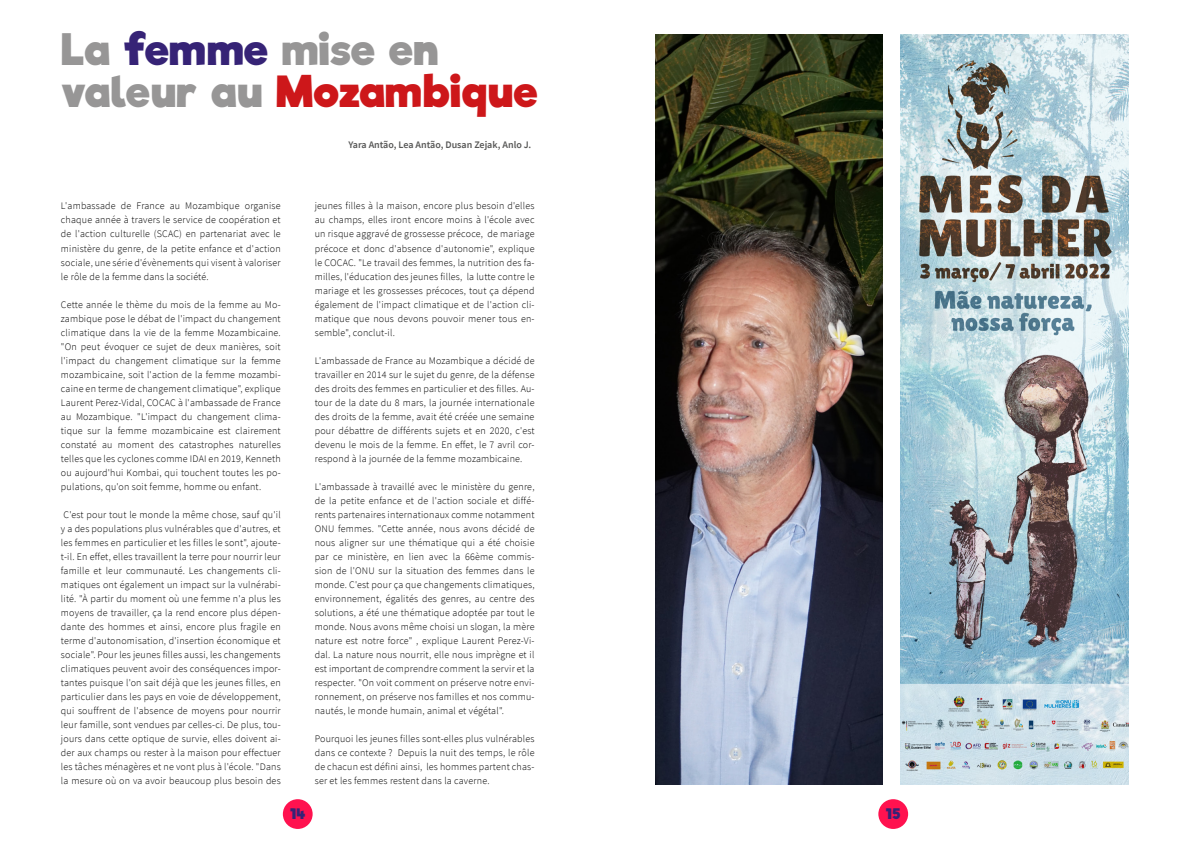
<style>
.page{position:relative;width:1191px;height:842px;background:#fff}
.page>*{position:absolute;margin:0;border:0;box-sizing:border-box;transform-origin:0 0}
.t1{font:700 42px/42px "Riffic";letter-spacing:-.02em;color:#979696}
.t2{font:700 14px "Riffic";color:#362376}
.t3{font:300 10px/14px "Source Sans Pro";letter-spacing:.02em;color:#000;text-align:justify}
.t4{font:600 10px "Source Sans Pro";color:#575756}
.s1{color:#362376}
.s2{color:#cd171a}
</style>
<div class="page">
<img style="left:655px;top:34px;width:228px;height:750px">
<img style="left:900px;top:34px;width:228px;height:750px">
<div style="left:283px;top:799px;width:30px;height:30px;background:#ff124f;border-radius:50%"></div>
<div style="left:878px;top:799px;width:30px;height:30px;background:#ff124f;border-radius:50%"></div>
<h1 class="t1" style="left:61px;top:29px;width:479px">La <span class="s1">femme</span> mise en valeur au <span class="s2">Mozambique</span></h1>
<p class="t4" style="left:348px;top:138px;width:184px">Yara Antão, Lea Antão, Dusan Zejak, Anlo J.</p>
<p class="t3" style="left:61px;top:199px;width:221px">L'ambassade de France au Mozambique organise chaque année à travers le service de coopération et de l'action culturelle (SCAC) en partenariat avec le ministère du genre, de la petite enfance et d'action sociale, une série d'évènements qui visent à valoriser le rôle de la femme dans la société.</p>
<p class="t3" style="left:61px;top:297px;width:221px">Cette année le thème du mois de la femme au Mo&shy;zambique pose le débat de l'impact du changement climatique dans la vie de la femme Mozambicaine. "On peut évoquer ce sujet de deux manières, soit l'impact du changement climatique sur la femme mozambicaine, soit l'action de la femme mozambi&shy;caine en terme de changement climatique", explique Laurent Perez-Vidal, COCAC à l'ambassade de France au Mozambique. "L'impact du changement clima&shy;tique sur la femme mozambicaine est clairement constaté au moment des catastrophes naturelles telles que les cyclones comme IDAI en 2019, Kenneth ou aujourd'hui Kombai, qui touchent toutes les po&shy;pulations, qu'on soit femme, homme ou enfant.</p>
<p class="t3" style="left:61px;top:507px;width:221px">C'est pour tout le monde la même chose, sauf qu'il y a des populations plus vulnérables que d'autres, et les femmes en particulier et les filles le sont", ajoute&shy;t-il. En effet, elles travaillent la terre pour nourrir leur famille et leur communauté. Les changements cli&shy;matiques ont également un impact sur la vulnérabi&shy;lité. "À partir du moment où une femme n'a plus les moyens de travailler, ça la rend encore plus dépen&shy;dante des hommes et ainsi, encore plus fragile en terme d'autonomisation, d'insertion économique et sociale". Pour les jeunes filles aussi, les changements climatiques peuvent avoir des conséquences impor&shy;tantes puisque l'on sait déjà que les jeunes filles, en particulier dans les pays en voie de développement, qui souffrent de l'absence de moyens pour nourrir leur famille, sont vendues par celles-ci. De plus, tou&shy;jours dans cette optique de survie, elles doivent ai&shy;der aux champs ou rester à la maison pour effectuer les tâches ménagères et ne vont plus à l'école. "Dans la mesure où on va avoir beaucoup plus besoin des</p>
<p class="t3" style="left:315px;top:199px;width:221px">jeunes filles à la maison, encore plus besoin d'elles au champs, elles iront encore moins à l'école avec un risque aggravé de grossesse précoce, de mariage précoce et donc d'absence d'autonomie", explique le COCAC. "Le travail des femmes, la nutrition des fa&shy;milles, l'éducation des jeunes filles, la lutte contre le mariage et les grossesses précoces, tout ça dépend également de l'impact climatique et de l'action cli&shy;matique que nous devons pouvoir mener tous en&shy;semble", conclut-il.</p>
<p class="t3" style="left:315px;top:353px;width:221px">L'ambassade de France au Mozambique a décidé de travailler en 2014 sur le sujet du genre, de la défense des droits des femmes en particulier et des filles. Au&shy;tour de la date du 8 mars, la journée internationale des droits de la femme, avait été créée une semaine pour débattre de différents sujets et en 2020, c'est devenu le mois de la femme. En effet, le 7 avril cor&shy;respond à la journée de la femme mozambicaine.</p>
<p class="t3" style="left:315px;top:479px;width:221px">L'ambassade à travaillé avec le ministère du genre, de la petite enfance et de l'action sociale et diffé&shy;rents partenaires internationaux comme notamment ONU femmes. "Cette année, nous avons décidé de nous aligner sur une thématique qui a été choisie par ce ministère, en lien avec la 66ème commis&shy;sion de l'ONU sur la situation des femmes dans le monde. C'est pour ça que changements climatiques, environnement, égalités des genres, au centre des solutions, a été une thématique adoptée par tout le monde. Nous avons même choisi un slogan, la mère nature est notre force" , explique Laurent Perez-Vi&shy;dal. La nature nous nourrit, elle nous imprègne et il est important de comprendre comment la servir et la respecter. "On voit comment on préserve notre envi&shy;ronnement, on préserve nos familles et nos commu&shy;nautés, le monde humain, animal et végétal".</p>
<p class="t3" style="left:315px;top:731px;width:221px">Pourquoi les jeunes filles sont-elles plus vulnérables dans ce contexte ? Depuis la nuit des temps, le rôle de chacun est défini ainsi, les hommes partent chas&shy;ser et les femmes restent dans la caverne.</p>
<h2 class="t2" style="left:290px;top:805px;width:17px">14</h2>
<h2 class="t2" style="left:886px;top:805px;width:16px">15</h2>
</div>
